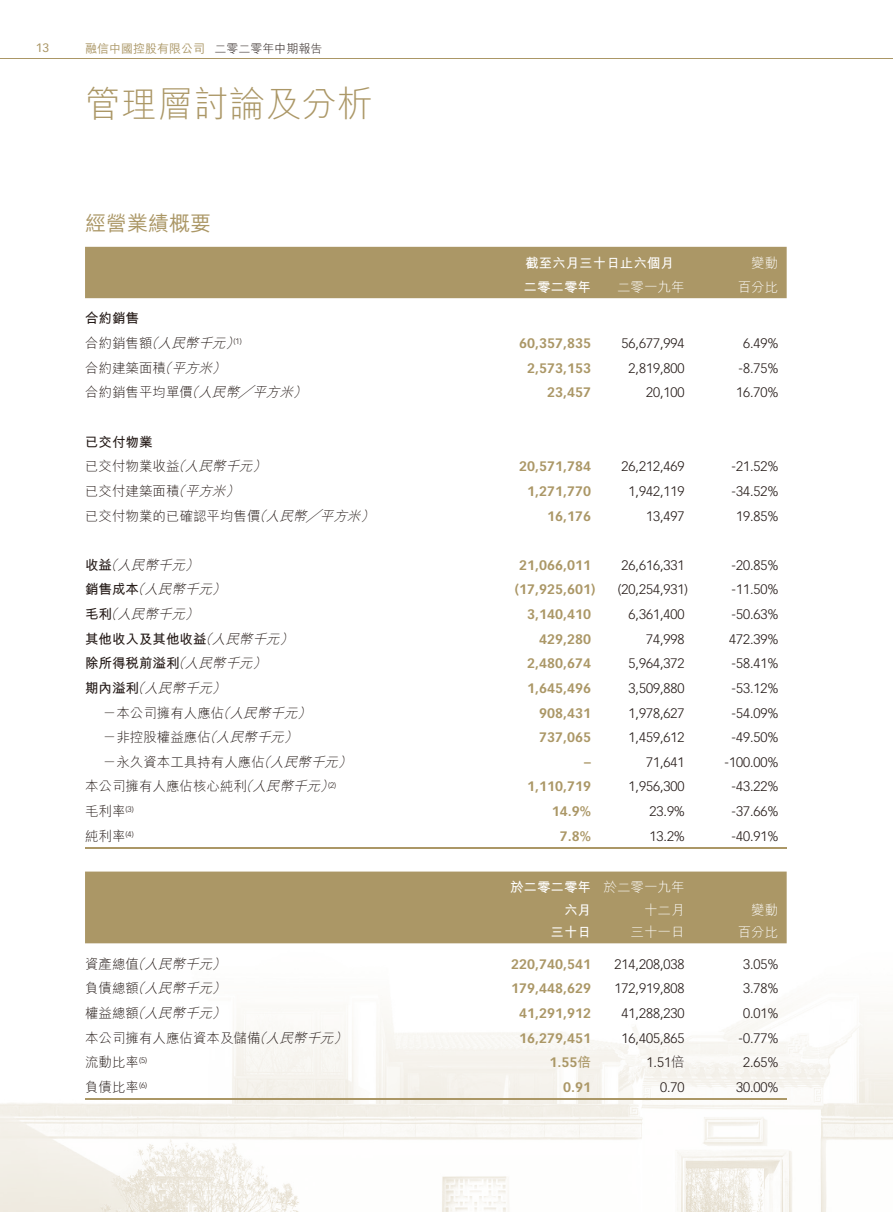
<style>
.page{position:relative;width:893px;height:1212px;background:#fff}
.page>*{position:absolute;margin:0;border:0;box-sizing:border-box;transform-origin:0 0}
.t1{font:36px "M Hei HK Light E Ten B5 H";color:#ab9766}
.t2{font:21px "M Hei HK Medium E Ten B5 H";color:#ab9766}
.t3{font:300 13.5px "Vectora LT Std";color:#231916}
.t4{font:700 13.5px "Vectora LT Std";color:#ab9766}
.t5{font:13.5px "M Hei HK Light E Ten B5 H";color:#231916}
.t6{font:italic 13.5px "M Hei HK Light E Ten B5 H";color:#231916}
.t7{font:13.5px "M Hei HK Bold E Ten B5 H";color:#231916}
.t8{font:13.5px/22.5px "M Hei HK Light E Ten B5 H";color:#fff;text-align:right}
.t9{font:13.5px/22.5px "M Hei HK Bold E Ten B5 H";color:#fff;text-align:right}
.t10{font:12px "M Hei HK Medium E Ten B5 H";color:#ab9766}
.t11{font:12px "Vectora LT Std";color:#ab9766}
.s1{font-family:"M Hei HK Light E Ten B5 H";color:#231916}
.s2{font-style:normal}
.s3{font-style:italic}
.s4{font-family:"M Hei HK Bold E Ten B5 H";font-style:normal}
.s5{font-family:"M Hei HK Light E Ten B5 H";font-style:italic}
.s6{font-family:"M Hei HK Bold E Ten B5 H";font-weight:400}
.s7{font-family:"M Hei HK Light E Ten B5 H";font-weight:400}
</style>
<div class="page">
<img style="left:0;top:943px;width:893px;height:269px">
<hr style="left:0;top:58px;width:893px;height:1px;background:#ab9766">
<div style="left:85px;top:247px;width:702px;height:51px;background:#ab9766"></div>
<hr style="left:85px;top:847px;width:421px;height:2px;background:#ab9766">
<hr style="left:506px;top:847px;width:94px;height:2px;background:#ab9766">
<hr style="left:600px;top:847px;width:93px;height:2px;background:#ab9766">
<hr style="left:693px;top:847px;width:94px;height:2px;background:#ab9766">
<div style="left:85px;top:871px;width:702px;height:72px;background:#ab9766"></div>
<hr style="left:85px;top:1098px;width:421px;height:2px;background:#ab9766">
<hr style="left:506px;top:1098px;width:94px;height:2px;background:#ab9766">
<hr style="left:600px;top:1098px;width:93px;height:2px;background:#ab9766">
<hr style="left:693px;top:1098px;width:94px;height:2px;background:#ab9766">
<p class="t11" style="left:36px;top:42px;width:15px">13</p>
<p class="t10" style="left:85px;top:44px;width:239px">融信中國控股有限公司 <span class="s1">二零二零年中期報告</span></p>
<h1 class="t1" style="left:85px;top:90px;width:289px">管理層討論及分析</h1>
<h2 class="t2" style="left:85px;top:216px;width:127px">經營業績概要</h2>
<p class="t9" style="left:525px;top:253px;width:150px">截至六月三十日止六個月</p>
<p class="t8" style="left:751px;top:253px;width:28px">變動</p>
<p class="t9" style="left:524px;top:278px;width:69px">二零二零年</p>
<p class="t8" style="left:617px;top:278px;width:69px">二零一九年</p>
<p class="t8" style="left:738px;top:278px;width:42px">百分比</p>
<p class="t7" style="left:85px;top:313px;width:55px">合約銷售</p>
<p class="t6" style="left:85px;top:338px;width:159px"><span class="s2">合約銷售額</span>（人民幣千元）<sup>(</sup> <sup>1</sup> <sup>)</sup></p>
<p class="t4" style="left:519px;top:337px;width:73px">60,357,835</p>
<p class="t3" style="left:621px;top:337px;width:65px">56,677,994</p>
<p class="t3" style="left:743px;top:337px;width:37px">6.49%</p>
<p class="t5" style="left:85px;top:363px;width:146px">合約建築面積<span class="s3">（平方米）</span></p>
<p class="t4" style="left:527px;top:361px;width:65px">2,573,153</p>
<p class="t3" style="left:628px;top:361px;width:58px">2,819,800</p>
<p class="t3" style="left:739px;top:361px;width:41px">-8.75%</p>
<p class="t6" style="left:85px;top:387px;width:227px"><span class="s2">合約銷售平均單價</span>（人民幣╱平方米）</p>
<p class="t4" style="left:547px;top:386px;width:45px">23,457</p>
<p class="t3" style="left:646px;top:386px;width:40px">20,100</p>
<p class="t3" style="left:736px;top:386px;width:44px">16.70%</p>
<p class="t7" style="left:85px;top:436px;width:69px">已交付物業</p>
<p class="t5" style="left:85px;top:461px;width:186px">已交付物業收益<span class="s3">（人民幣千元）</span></p>
<p class="t4" style="left:519px;top:460px;width:73px">20,571,784</p>
<p class="t3" style="left:621px;top:460px;width:65px">26,212,469</p>
<p class="t3" style="left:732px;top:460px;width:48px">-21.52%</p>
<p class="t5" style="left:85px;top:486px;width:159px">已交付建築面積<span class="s3">（平方米）</span></p>
<p class="t4" style="left:527px;top:485px;width:65px">1,271,770</p>
<p class="t3" style="left:628px;top:485px;width:58px">1,942,119</p>
<p class="t3" style="left:732px;top:485px;width:48px">-34.52%</p>
<p class="t5" style="left:85px;top:510px;width:294px">已交付物業的已確認平均售價<span class="s3">（人民幣╱平方米）</span></p>
<p class="t4" style="left:547px;top:509px;width:45px">16,176</p>
<p class="t3" style="left:646px;top:509px;width:40px">13,497</p>
<p class="t3" style="left:736px;top:509px;width:44px">19.85%</p>
<p class="t6" style="left:85px;top:560px;width:119px"><span class="s4">收益</span>（人民幣千元）</p>
<p class="t4" style="left:519px;top:558px;width:73px">21,066,011</p>
<p class="t3" style="left:621px;top:558px;width:65px">26,616,331</p>
<p class="t3" style="left:732px;top:558px;width:48px">-20.85%</p>
<p class="t6" style="left:85px;top:584px;width:146px"><span class="s4">銷售成本</span>（人民幣千元）</p>
<p class="t4" style="left:515px;top:583px;width:82px">(17,925,601)</p>
<p class="t3" style="left:618px;top:583px;width:72px">(20,254,931)</p>
<p class="t3" style="left:732px;top:583px;width:48px">-11.50%</p>
<p class="t6" style="left:85px;top:609px;width:119px"><span class="s4">毛利</span>（人民幣千元）</p>
<p class="t4" style="left:527px;top:608px;width:65px">3,140,410</p>
<p class="t3" style="left:628px;top:608px;width:58px">6,361,400</p>
<p class="t3" style="left:732px;top:608px;width:48px">-50.63%</p>
<p class="t7" style="left:85px;top:633px;width:213px">其他收入及其他收益<span class="s5">（人民幣千元）</span></p>
<p class="t4" style="left:539px;top:632px;width:53px">429,280</p>
<p class="t3" style="left:646px;top:632px;width:40px">74,998</p>
<p class="t3" style="left:729px;top:632px;width:51px">472.39%</p>
<p class="t7" style="left:85px;top:658px;width:186px">除所得稅前溢利<span class="s5">（人民幣千元）</span></p>
<p class="t4" style="left:527px;top:657px;width:65px">2,480,674</p>
<p class="t3" style="left:628px;top:657px;width:58px">5,964,372</p>
<p class="t3" style="left:732px;top:657px;width:48px">-58.41%</p>
<p class="t6" style="left:85px;top:683px;width:146px"><span class="s4">期內溢利</span>（人民幣千元）</p>
<p class="t4" style="left:527px;top:682px;width:65px">1,645,496</p>
<p class="t3" style="left:628px;top:682px;width:58px">3,509,880</p>
<p class="t3" style="left:732px;top:682px;width:48px">-53.12%</p>
<p class="t5" style="left:103px;top:707px;width:213px">－本公司擁有人應佔<span class="s3">（人民幣千元）</span></p>
<p class="t4" style="left:539px;top:706px;width:53px">908,431</p>
<p class="t3" style="left:628px;top:706px;width:58px">1,978,627</p>
<p class="t3" style="left:732px;top:706px;width:48px">-54.09%</p>
<p class="t5" style="left:103px;top:732px;width:200px">－非控股權益應佔<span class="s3">（人民幣千元）</span></p>
<p class="t4" style="left:539px;top:731px;width:53px">737,065</p>
<p class="t3" style="left:628px;top:731px;width:58px">1,459,612</p>
<p class="t3" style="left:732px;top:731px;width:48px">-49.50%</p>
<p class="t5" style="left:103px;top:757px;width:254px">－永久資本工具持有人應佔<span class="s3">（人民幣千元）</span></p>
<p class="t4" style="left:584px;top:755px;width:8px">–</p>
<p class="t3" style="left:646px;top:755px;width:40px">71,641</p>
<p class="t3" style="left:725px;top:755px;width:55px">-100.00%</p>
<p class="t5" style="left:85px;top:781px;width:254px">本公司擁有人應佔核心純利<span class="s3">（人民幣千元）</span><sup>(2)</sup></p>
<p class="t4" style="left:527px;top:780px;width:65px">1,110,719</p>
<p class="t3" style="left:628px;top:780px;width:58px">1,956,300</p>
<p class="t3" style="left:732px;top:780px;width:48px">-43.22%</p>
<p class="t5" style="left:85px;top:806px;width:50px">毛利率<sup>(3)</sup></p>
<p class="t4" style="left:552px;top:805px;width:41px">14.9%</p>
<p class="t3" style="left:649px;top:805px;width:37px">23.9%</p>
<p class="t3" style="left:732px;top:805px;width:48px">-37.66%</p>
<p class="t5" style="left:85px;top:830px;width:50px">純利率<sup>(4)</sup></p>
<p class="t4" style="left:560px;top:829px;width:33px">7.8%</p>
<p class="t3" style="left:649px;top:829px;width:37px">13.2%</p>
<p class="t3" style="left:732px;top:829px;width:48px">-40.91%</p>
<p class="t9" style="left:510px;top:878px;width:82px">於二零二零年六月<br>三十日</p>
<p class="t8" style="left:604px;top:878px;width:82px">於二零一九年十二月<br>三十一日</p>
<p class="t8" style="left:738px;top:900px;width:42px">變動百分比</p>
<p class="t6" style="left:85px;top:958px;width:146px"><span class="s2">資產總值</span>（人民幣千元）</p>
<p class="t4" style="left:511px;top:957px;width:81px">220,740,541</p>
<p class="t3" style="left:614px;top:957px;width:72px">214,208,038</p>
<p class="t3" style="left:743px;top:957px;width:37px">3.05%</p>
<p class="t6" style="left:85px;top:983px;width:146px"><span class="s2">負債總額</span>（人民幣千元）</p>
<p class="t4" style="left:511px;top:982px;width:81px">179,448,629</p>
<p class="t3" style="left:614px;top:982px;width:72px">172,919,808</p>
<p class="t3" style="left:743px;top:982px;width:37px">3.78%</p>
<p class="t6" style="left:85px;top:1008px;width:146px"><span class="s2">權益總額</span>（人民幣千元）</p>
<p class="t4" style="left:519px;top:1006px;width:73px">41,291,912</p>
<p class="t3" style="left:621px;top:1006px;width:65px">41,288,230</p>
<p class="t3" style="left:743px;top:1006px;width:37px">0.01%</p>
<p class="t5" style="left:85px;top:1032px;width:267px">本公司擁有人應佔資本及儲備<span class="s3">（人民幣千元）</span></p>
<p class="t4" style="left:519px;top:1031px;width:73px">16,279,451</p>
<p class="t3" style="left:621px;top:1031px;width:65px">16,405,865</p>
<p class="t3" style="left:739px;top:1031px;width:41px">-0.77%</p>
<p class="t5" style="left:85px;top:1057px;width:64px">流動比率<sup>(5)</sup></p>
<p class="t4" style="left:550px;top:1056px;width:43px">1.55<span class="s6">倍</span></p>
<p class="t3" style="left:646px;top:1056px;width:40px">1.51<span class="s7">倍</span></p>
<p class="t3" style="left:743px;top:1056px;width:37px">2.65%</p>
<p class="t5" style="left:85px;top:1081px;width:64px">負債比率<sup>(6)</sup></p>
<p class="t4" style="left:563px;top:1080px;width:29px">0.91</p>
<p class="t3" style="left:660px;top:1080px;width:26px">0.70</p>
<p class="t3" style="left:736px;top:1080px;width:44px">30.00%</p>
</div>
